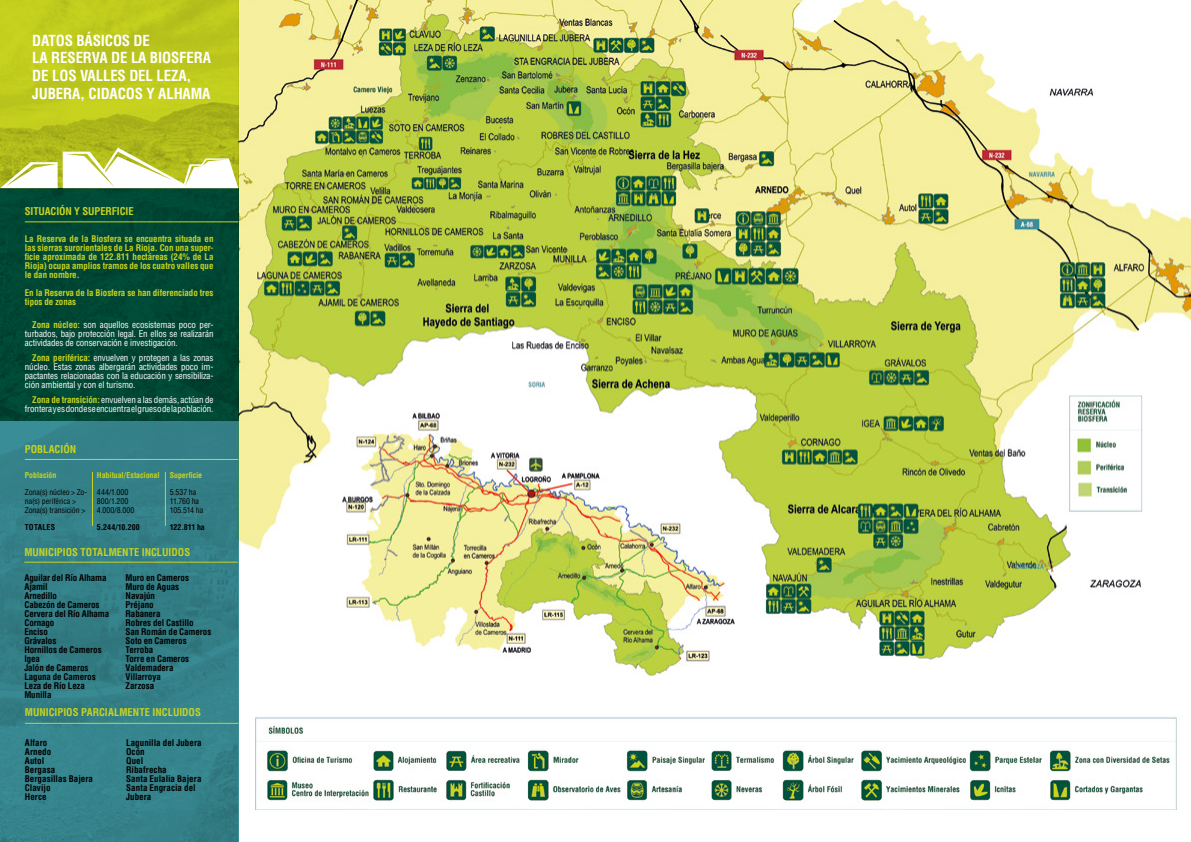
<style>
.page{position:relative;width:1191px;height:842px;background:#fff}
.page>*{position:absolute;margin:0;border:0;box-sizing:border-box;transform-origin:0 0}
.t1{font:700 condensed 14.9px/17.9px "Helvetica LT Std";letter-spacing:-.01em;color:#fff}
.t2{font:700 condensed 10.5px "Helvetica LT Std";color:#c8d41f}
.t3{font:700 condensed 9px/9px "Helvetica LT Std";letter-spacing:-.005em;color:#000}
.t4{font:condensed 9px/9px "Helvetica LT Std";letter-spacing:-.01em;color:#fff;text-align:justify}
.t5{font:700 condensed 9px/9px "Helvetica LT Std";letter-spacing:-.01em;color:#c8d41f;text-align:justify}
.t6{font:condensed 7.9px/8.8px "Helvetica LT Std";letter-spacing:-.005em;color:#000}
.t7{font:700 condensed 7.9px "Helvetica LT Std";letter-spacing:-.005em;color:#c8d41f}
.t8{font:700 condensed 7.9px "Helvetica LT Std";letter-spacing:.01em;color:#000}
.s1{font-weight:700;color:#c8d41f}
</style>
<div class="page">
<img style="left:238px;top:0;width:953px;height:809px">
<div style="left:0;top:188px;width:238px;height:233px;background:#004734"></div>
<div style="left:0;top:421px;width:238px;height:421px;background:#348088"></div>
<svg style="left:0;top:0;width:238px;height:148px;background:#bac51c"></svg>
<svg style="left:0;top:148px;width:238px;height:40px"></svg>
<hr style="left:25px;top:221px;width:213px;height:1px;background:#c8d41f">
<hr style="left:92px;top:472px;width:1px;height:54px;background:#c8d41f">
<hr style="left:165px;top:472px;width:1px;height:54px;background:#c8d41f">
<hr style="left:25px;top:459px;width:213px;height:1px;background:#c8d41f">
<hr style="left:24px;top:562px;width:214px;height:1px;background:#c8d41f">
<hr style="left:25px;top:723px;width:213px;height:1px;background:#c8d41f">
<h1 class="t1" style="left:32px;top:31px;width:180px">DATOS BÁSICOS DE<br>LA RESERVA DE LA BIOSFERA<br>DE LOS VALLES DEL LEZA,<br>JUBERA, CIDACOS Y ALHAMA</h1>
<p class="t2" style="left:25px;top:205px;width:110px">SITUACIÓN Y SUPERFICIE</p>
<p class="t5" style="left:25px;top:234px;width:190px">La Reserva de la Biosfera se encuentra situada en las sierras surorientales de La Rioja. Con una super&shy;ficie aproximada de 122.811 hectáreas (24% de La Rioja) ocupa amplios tramos de los cuatro valles que le dan nombre.</p>
<p class="t5" style="left:25px;top:288px;width:190px">En la Reserva de la Biosfera se han diferenciado tres tipos de zonas</p>
<p class="t4" style="left:25px;top:320px;width:190px;text-indent:7px"><span class="s1">Zona núcleo:</span> son aquellos ecosistemas poco per&shy;turbados, bajo protección legal. En ellos se realizarán actividades de conservación e investigación.</p>
<p class="t4" style="left:25px;top:353px;width:190px;text-indent:7px"><span class="s1">Zona periférica:</span> envuelven y protegen a las zonas núcleo. Estas zonas albergarán actividades poco im&shy;pactantes relacionadas con la educación y sensibiliza&shy;ción ambiental y con el turismo.</p>
<p class="t4" style="left:25px;top:395px;width:190px;text-align:right"><span class="s1">Zona de transición:</span> envuelven a las demás, actúan de frontera y es donde se encuentra el grueso de la población.</p>
<p class="t2" style="left:25px;top:443px;width:53px">POBLACIÓN</p>
<p class="t7" style="left:25px;top:470px;width:33px">Población</p>
<p class="t6" style="left:25px;top:488px;width:64px">Zona(s) núcleo &gt; Zo&shy;na(s) periférica &gt;<br>Zona(s) transición &gt;</p>
<p class="t8" style="left:25px;top:522px;width:32px">TOTALES</p>
<p class="t7" style="left:170px;top:470px;width:34px">Superficie</p>
<p class="t6" style="left:170px;top:488px;width:35px">5.537 ha<br>11.760 ha<br>105.514 ha</p>
<p class="t8" style="left:170px;top:522px;width:36px">122.811 ha</p>
<p class="t2" style="left:24px;top:545px;width:167px">MUNICIPIOS TOTALMENTE INCLUIDOS</p>
<p class="t3" style="left:24px;top:573px;width:86px">Aguilar del Río Alhama<br>Ajamil<br>Arnedillo<br>Cabezón de Cameros<br>Cervera del Río Alhama<br>Cornago<br>Enciso<br>Grávalos<br>Hornillos de Cameros<br>Igea<br>Jalón de Cameros<br>Laguna de Cameros<br>Leza de Río Leza<br>Munilla</p>
<p class="t3" style="left:126px;top:573px;width:87px">Muro en Cameros<br>Muro de Aguas<br>Navajún<br>Préjano<br>Rabanera<br>Robres del Castillo<br>San Román de Cameros<br>Soto en Cameros<br>Terroba<br>Torre en Cameros<br>Valdemadera<br>Villarroya<br>Zarzosa</p>
<p class="t2" style="left:25px;top:706px;width:178px">MUNICIPIOS PARCIALMENTE INCLUIDOS</p>
<p class="t3" style="left:25px;top:738px;width:70px">Alfaro<br>Arnedo<br>Autol<br>Bergasa<br>Bergasillas Bajera<br>Clavijo<br>Herce</p>
<p class="t3" style="left:126px;top:738px;width:77px">Lagunilla del Jubera<br>Ocón<br>Quel<br>Ribafrecha<br>Santa Eulalia Bajera<br>Santa Engracia del<br>Jubera</p>
<p class="t7" style="left:97px;top:470px;width:64px">Habitual/Estacional</p>
<p class="t6" style="left:97px;top:488px;width:39px">444/1.000<br>800/1.200<br>4.000/8.000</p>
<p class="t8" style="left:97px;top:522px;width:44px">5.244/10.200</p>
</div>
